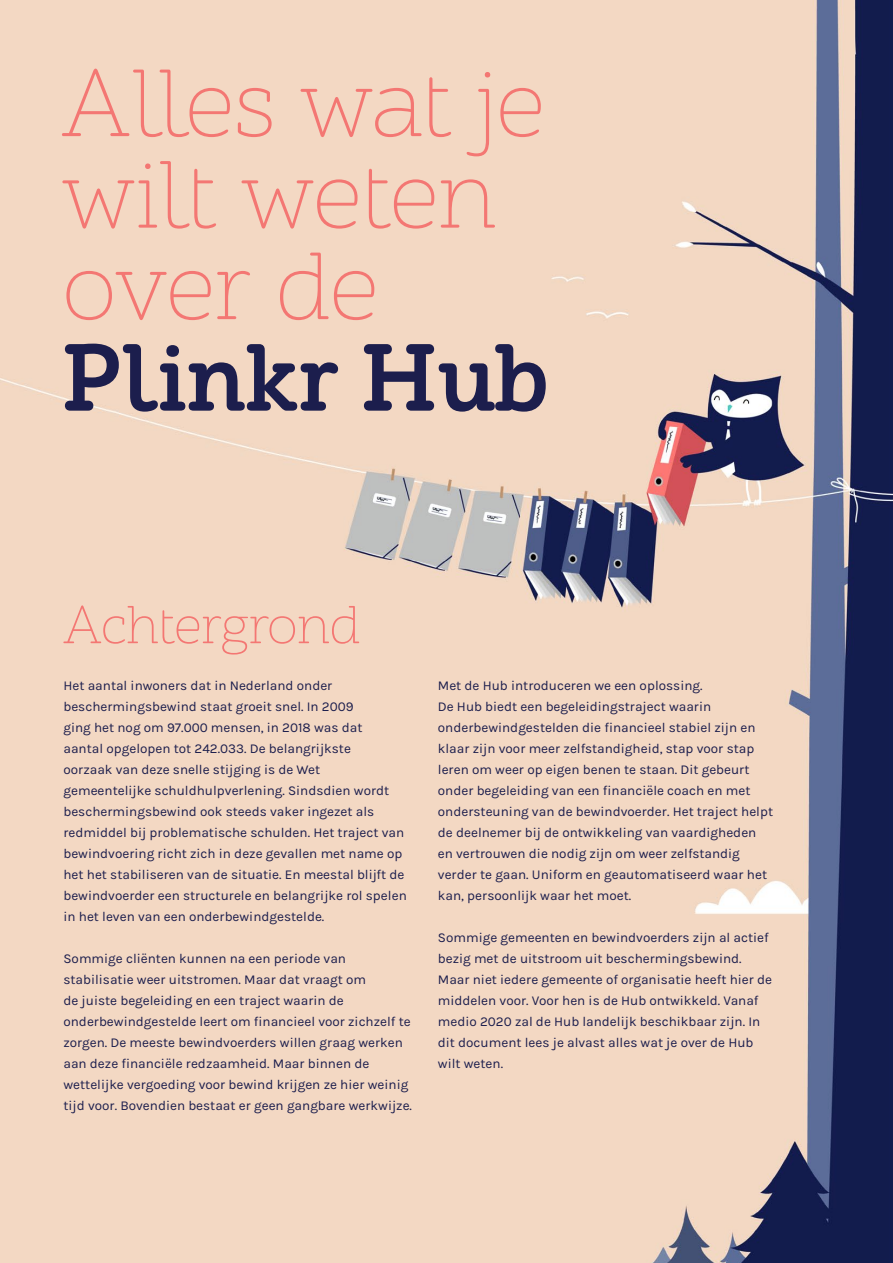
<style>
.page{position:relative;width:893px;height:1263px;background:#fff}
.page>*{position:absolute;margin:0;border:0;box-sizing:border-box;transform-origin:0 0}
.t1{font:300 96.45px/91.5px "ALS Schlangeslab";letter-spacing:-.01em;color:#f37773}
.t2{font:300 54px "ALS Schlangeslab";letter-spacing:-.005em;color:#f37773}
.t3{font:13.5px/21px "Karla";color:#1c1e4d}
.s1{font-weight:700;color:#1c1e4d}
</style>
<div class="page">
<img style="left:0;top:0;width:893px;height:1263px">
<p class="t1" style="left:62px;top:60px;width:489px">Alles wat je wilt weten over de<br><span class="s1">Plinkr Hub</span></p>
<p class="t2" style="left:63px;top:594px;width:298px">Achtergrond</p>
<p class="t3" style="left:63px;top:675px;width:345px">Het aantal inwoners dat in Nederland onder beschermingsbewind staat groeit snel. In 2009<br>ging het nog om 97.000 mensen, in 2018 was dat<br>aantal opgelopen tot 242.033. De belangrijkste<br>oorzaak van deze snelle stijging is de Wet gemeentelijke schuldhulpverlening. Sindsdien wordt beschermingsbewind ook steeds vaker ingezet als redmiddel bij problematische schulden. Het traject van bewindvoering richt zich in deze gevallen met name op het het stabiliseren van de situatie. En meestal blijft de bewindvoerder een structurele en belangrijke rol spelen in het leven van een onderbewindgestelde.</p>
<p class="t3" style="left:63px;top:948px;width:350px">Sommige cliënten kunnen na een periode van stabilisatie weer uitstromen. Maar dat vraagt om<br>de juiste begeleiding en een traject waarin de onderbewindgestelde leert om financieel voor zichzelf te zorgen. De meeste bewindvoerders willen graag werken aan deze financiële redzaamheid. Maar binnen de wettelijke vergoeding voor bewind krijgen ze hier weinig tijd voor. Bovendien bestaat er geen gangbare werkwijze.</p>
<p class="t3" style="left:438px;top:675px;width:337px">Met de Hub introduceren we een oplossing.<br>De Hub biedt een begeleidingstraject waarin onderbewindgestelden die financieel stabiel zijn en klaar zijn voor meer zelfstandigheid, stap voor stap leren om weer op eigen benen te staan. Dit gebeurt onder begeleiding van een financiële coach en met ondersteuning van de bewindvoerder. Het traject helpt de deelnemer bij de ontwikkeling van vaardigheden en vertrouwen die nodig zijn om weer zelfstandig verder te gaan. Uniform en geautomatiseerd waar het kan, persoonlijk waar het moet.</p>
<p class="t3" style="left:438px;top:927px;width:336px">Sommige gemeenten en bewindvoerders zijn al actief bezig met de uitstroom uit beschermingsbewind.<br>Maar niet iedere gemeente of organisatie heeft hier de middelen voor. Voor hen is de Hub ontwikkeld. Vanaf medio 2020 zal de Hub landelijk beschikbaar zijn. In dit document lees je alvast alles wat je over de Hub wilt weten.</p>
</div>
